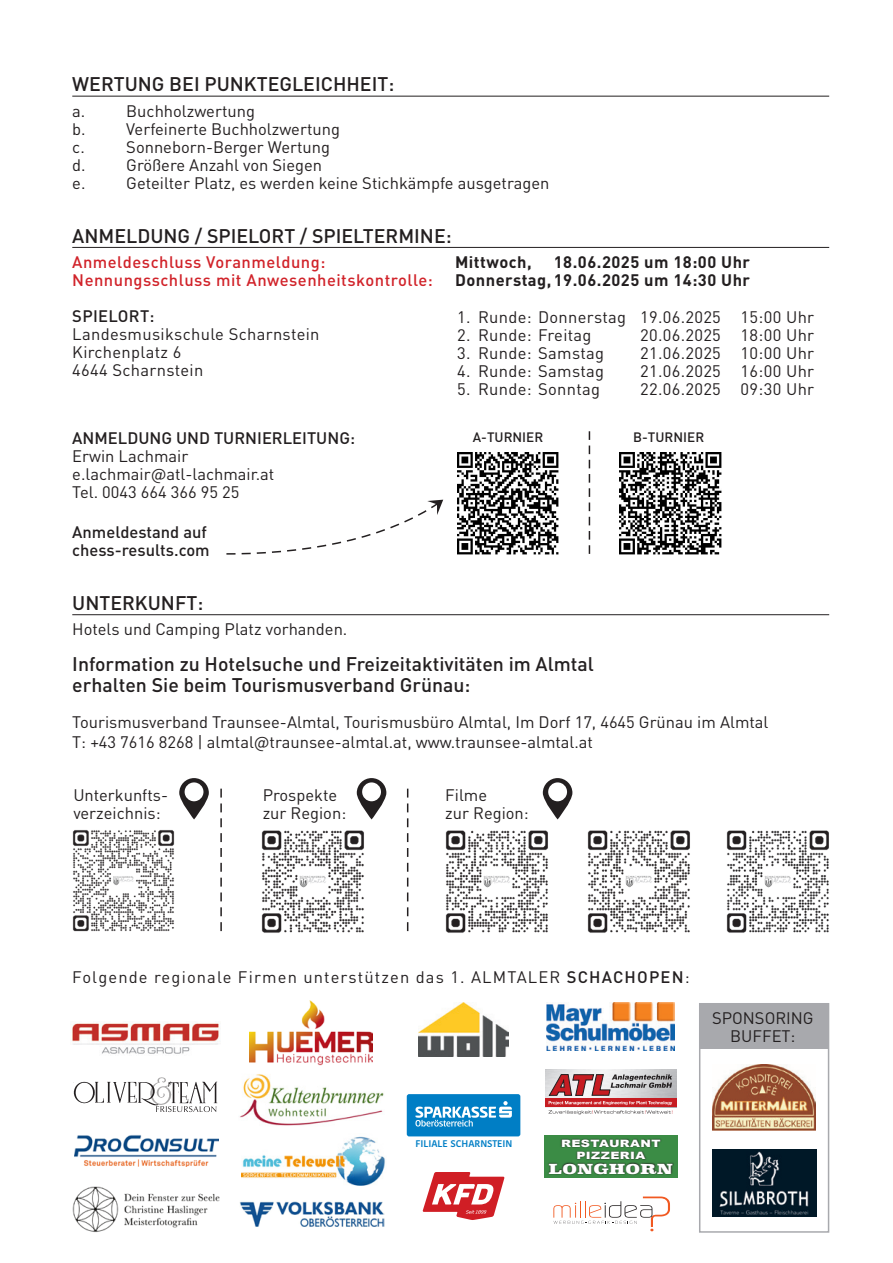
<style>
.page{position:relative;width:893px;height:1263px;background:#fff}
.page>*{position:absolute;margin:0;border:0;box-sizing:border-box;transform-origin:0 0}
.t1{font:500 19.5px/21px "DIN Pro";color:#231f20}
.t2{font:16.5px/18px "DIN Pro";color:#231f20}
.t3{font:16.5px/18px "DIN Pro";letter-spacing:.02em;color:#231f20}
.t4{font:500 16.5px "DIN Pro";letter-spacing:.03em;color:#d1232a}
.t5{font:700 16.5px "DIN Pro";letter-spacing:.03em;color:#231f20}
.t6{font:500 16.5px/18px "DIN Pro";color:#231f20}
.t7{font:16.5px "DIN Pro";letter-spacing:.07em;color:#231f20}
.t8{font:500 16.5px "DIN Pro";letter-spacing:.02em;color:#231f20}
.t9{font:500 13.5px "DIN Pro";color:#231f20}
.t10{font:900 13.5px "Superclarendon";color:#fff;scale:1.3 1}
.t11{font:900 10.2px/12.1px "Arial";letter-spacing:.03em;color:#fff;text-align:center;scale:1.25 1}
.t12{font:600 9.6px "Kohinoor Bangla";color:#007ec5}
.s1{font-weight:500}
</style>
<div class="page">
<div style="left:700px;top:1004px;width:128px;height:44px;background:#a8a9ad"></div>
<div style="left:699px;top:1003px;width:130px;height:230px;border:2px solid #a8a9ad"></div>
<hr style="left:72px;top:96px;width:757px;height:1px;background:#231f20">
<hr style="left:72px;top:247px;width:757px;height:1px;background:#231f20">
<hr style="left:72px;top:614px;width:757px;height:1px;background:#231f20">
<img style="left:72px;top:830px;width:103px;height:102px">
<img style="left:261px;top:830px;width:103px;height:103px">
<img style="left:445px;top:830px;width:103px;height:103px">
<img style="left:457px;top:453px;width:102px;height:102px">
<img style="left:620px;top:453px;width:102px;height:102px">
<img style="left:587px;top:830px;width:103px;height:103px">
<img style="left:726px;top:830px;width:103px;height:103px">
<svg style="left:220px;top:789px;width:2px;height:142px"></svg>
<svg style="left:407px;top:789px;width:1px;height:142px"></svg>
<svg style="left:589px;top:431px;width:1px;height:123px"></svg>
<svg style="left:179px;top:778px;width:30px;height:41px"></svg>
<div style="left:185px;top:782px;width:18px;height:19px;background:#fff;border-radius:50%"></div>
<svg style="left:357px;top:778px;width:29px;height:41px"></svg>
<div style="left:362px;top:782px;width:19px;height:19px;background:#fff;border-radius:50%"></div>
<svg style="left:543px;top:778px;width:29px;height:41px"></svg>
<div style="left:548px;top:782px;width:19px;height:19px;background:#fff;border-radius:50%"></div>
<svg style="left:226px;top:500px;width:217px;height:55px"></svg>
<img style="left:72px;top:1023px;width:147px;height:31px">
<img style="left:250px;top:1000px;width:122px;height:66px">
<img style="left:240px;top:1201px;width:145px;height:26px">
<img style="left:239px;top:1074px;width:145px;height:52px">
<img style="left:546px;top:1003px;width:129px;height:47px">
<img style="left:712px;top:1064px;width:103px;height:66px">
<img style="left:712px;top:1150px;width:104px;height:67px">
<img style="left:419px;top:1003px;width:89px;height:53px">
<div style="left:545px;top:1098px;width:131px;height:9px;background:#c61c22"></div>
<svg style="left:548px;top:1074px;width:125px;height:40px"></svg>
<div style="left:544px;top:1135px;width:133px;height:42px;background:#3b8c45"></div>
<svg style="left:548px;top:1138px;width:126px;height:37px"></svg>
<svg style="left:423px;top:1172px;width:82px;height:48px"></svg>
<div style="left:407px;top:1094px;width:113px;height:42px;background:#007ec5;border-radius:2px"></div>
<svg style="left:415px;top:1101px;width:97px;height:25px"></svg>
<svg style="left:553px;top:1196px;width:117px;height:35px"></svg>
<img style="left:75px;top:1135px;width:144px;height:32px">
<img style="left:241px;top:1136px;width:144px;height:49px">
<img style="left:74px;top:1081px;width:76px;height:23px">
<img style="left:150px;top:1077px;width:18px;height:29px">
<img style="left:168px;top:1081px;width:50px;height:23px">
<svg style="left:156px;top:1106px;width:60px;height:6px"></svg>
<img style="left:72px;top:1186px;width:148px;height:46px">
<p class="t1" style="left:72px;top:73px;width:323px">WERTUNG BEI PUNKTEGLEICHHEIT:</p>
<p class="t2" style="left:72px;top:101px;width:15px">a.</p>
<p class="t2" style="left:126px;top:101px;width:130px">Buchholzwertung</p>
<p class="t2" style="left:72px;top:119px;width:15px">b.</p>
<p class="t2" style="left:126px;top:119px;width:215px">Verfeinerte Buchholzwertung</p>
<p class="t2" style="left:72px;top:137px;width:14px">c.</p>
<p class="t2" style="left:126px;top:137px;width:205px">Sonneborn-Berger Wertung</p>
<p class="t2" style="left:72px;top:155px;width:15px">d.</p>
<p class="t2" style="left:126px;top:155px;width:197px">Größere Anzahl von Siegen</p>
<p class="t2" style="left:72px;top:173px;width:15px">e.</p>
<p class="t2" style="left:126px;top:173px;width:425px">Geteilter Platz, es werden keine Stichkämpfe ausgetragen</p>
<p class="t1" style="left:72px;top:224px;width:381px">ANMELDUNG / SPIELORT / SPIELTERMINE:</p>
<p class="t4" style="left:72px;top:251px;width:255px">Anmeldeschluss Voranmeldung:</p>
<p class="t5" style="left:455px;top:251px;width:78px">Mittwoch,</p>
<p class="t5" style="left:554px;top:251px;width:198px">18.06.2025 um 18:00 Uhr</p>
<p class="t4" style="left:72px;top:269px;width:362px">Nennungsschluss mit Anwesenheitskontrolle:</p>
<p class="t5" style="left:455px;top:269px;width:297px">Donnerstag, 19.06.2025 um 14:30 Uhr</p>
<p class="t8" style="left:72px;top:305px;width:84px">SPIELORT:</p>
<p class="t3" style="left:72px;top:324px;width:249px">Landesmusikschule Scharnstein<br>Kirchenplatz 6<br>4644 Scharnstein</p>
<p class="t3" style="left:457px;top:307px;width:359px">1. Runde: Donnerstag 19.06.2025 15:00 Uhr</p>
<p class="t3" style="left:457px;top:325px;width:136px">2. Runde: Freitag</p>
<p class="t3" style="left:640px;top:325px;width:176px">20.06.2025 18:00 Uhr</p>
<p class="t3" style="left:457px;top:343px;width:148px">3. Runde: Samstag</p>
<p class="t3" style="left:640px;top:343px;width:176px">21.06.2025 10:00 Uhr</p>
<p class="t3" style="left:457px;top:361px;width:148px">4. Runde: Samstag</p>
<p class="t3" style="left:640px;top:361px;width:176px">21.06.2025 16:00 Uhr</p>
<p class="t3" style="left:457px;top:379px;width:144px">5. Runde: Sonntag</p>
<p class="t3" style="left:640px;top:379px;width:176px">22.06.2025 09:30 Uhr</p>
<p class="t6" style="left:72px;top:428px;width:284px">ANMELDUNG UND TURNIERLEITUNG:</p>
<p class="t2" style="left:72px;top:446px;width:204px">Erwin Lachmair e.lachmair@atl-lachmair.at<br>Tel. 0043 664 366 95 25</p>
<p class="t6" style="left:72px;top:522px;width:139px">Anmeldestand auf chess-results.com</p>
<p class="t9" style="left:473px;top:427px;width:72px">A-TURNIER</p>
<p class="t9" style="left:633px;top:427px;width:72px">B-TURNIER</p>
<p class="t1" style="left:72px;top:592px;width:133px">UNTERKUNFT:</p>
<p class="t2" style="left:72px;top:620px;width:277px">Hotels und Camping Platz vorhanden.</p>
<p class="t1" style="left:72px;top:653px;width:523px">Information zu Hotelsuche und Freizeitaktivitäten im Almtal erhalten Sie beim Tourismusverband Grünau:</p>
<p class="t2" style="left:72px;top:712px;width:698px;line-height:19.5px">Tourismusverband Traunsee-Almtal, Tourismusbüro Almtal, Im Dorf 17, 4645 Grünau im Almtal<br>T: +43 7616 8268 | almtal@traunsee-almtal.at, www.traunsee-almtal.at</p>
<p class="t2" style="left:73px;top:786px;width:96px">Unterkunfts&shy;verzeichnis:</p>
<p class="t2" style="left:263px;top:786px;width:85px">Prospekte zur Region:</p>
<p class="t2" style="left:445px;top:786px;width:85px">Filme<br>zur Region:</p>
<p class="t7" style="left:72px;top:965px;width:619px">Folgende regionale Firmen unterstützen das 1. ALMTALER <span class="s1">SCHACHOPEN</span>:</p>
<p class="t2" style="left:712px;top:1008px;width:103px;text-align:center">SPONSORING<br>BUFFET:</p>
<p class="t12" style="left:415px;top:1135px;width:99px">FILIALE SCHARNSTEIN</p>
<p class="t11" style="left:561px;top:1137px;width:81px">RESTAURANT<br>PIZZERIA</p>
<p class="t10" style="left:549px;top:1159px;width:97px">LONGHORN</p>
</div>
